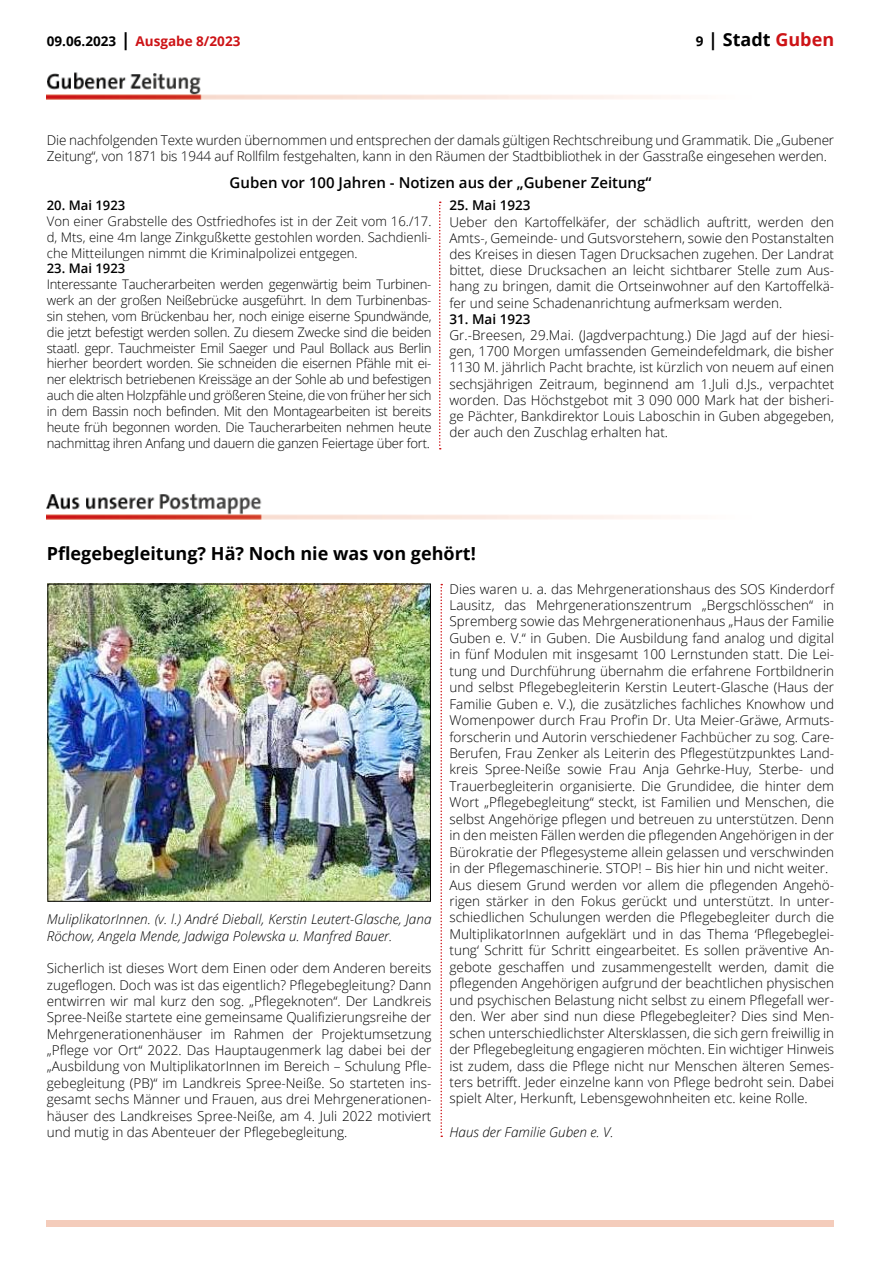
<style>
.page{position:relative;width:881px;height:1263px;background:#fff}
.page>*{position:absolute;margin:0;border:0;box-sizing:border-box;transform-origin:0 0}
.t1{font:700 18px "Open Sans";color:#000}
.t2{font:600 15px "Open Sans";color:#000}
.t3{font:300 13.5px/16.5px "Open Sans";color:#000;text-align:justify}
.t4{font:italic 300 13.5px/16.4px "Open Sans";color:#000}
.t5{font:700 13.5px "Open Sans";color:#cd1316}
.t6{font:600 13.5px "Open Sans";color:#000}
.t7{font:300 13.2px/15.9px "Open Sans";letter-spacing:-.01em;color:#000;text-align:justify}
.t8{font:600 13.2px "Open Sans";color:#000}
.s1{color:#000}
.s2{font-size:18px;color:#000}
.s3{font-size:13.5px}
.s4{color:#cd1316}
</style>
<div class="page">
<svg style="left:439px;top:202px;width:1px;height:247px"></svg>
<img style="left:47px;top:72px;width:625px;height:28px">
<img style="left:47px;top:493px;width:625px;height:27px">
<svg style="left:440px;top:584px;width:2px;height:553px"></svg>
<div style="left:47px;top:1220px;width:786px;height:6px;background:#f4ccbb"></div>
<img style="left:50px;top:586px;width:378px;height:313px">
<p class="t5" style="left:47px;top:32px;width:195px"><span class="s1">09.06.2023</span> <span class="s2">|</span> Ausgabe 8/2023</p>
<h1 class="t1" style="left:695px;top:27px;width:140px"><span class="s3">9</span> | Stadt <span class="s4">Guben</span></h1>
<p class="t3" style="left:47px;top:132px;width:788px">Die nachfolgenden Texte wurden übernommen und entsprechen der damals gültigen Rechtschreibung und Grammatik. Die „Gubener<br>Zeitung“, von 1871 bis 1944 auf Rollfilm festgehalten, kann in den Räumen der Stadtbibliothek in der Gasstraße eingesehen werden.</p>
<p class="t2" style="left:229px;top:172px;width:423px">Guben vor 100 Jahren - Notizen aus der „Gubener Zeitung“</p>
<p class="t8" style="left:47px;top:196px;width:80px">20. Mai 1923</p>
<p class="t7" style="left:47px;top:213px;width:386px">Von einer Grabstelle des Ostfriedhofes ist in der Zeit vom 16./17. d, Mts, eine 4m lange Zinkgußkette gestohlen worden. Sachdienli&shy;che Mitteilungen nimmt die Kriminalpolizei entgegen.</p>
<p class="t8" style="left:47px;top:260px;width:80px">23. Mai 1923</p>
<p class="t7" style="left:47px;top:276px;width:386px">Interessante Taucherarbeiten werden gegenwärtig beim Turbinen&shy;werk an der großen Neißebrücke ausgeführt. In dem Turbinenbas&shy;sin stehen, vom Brückenbau her, noch einige eiserne Spundwände, die jetzt befestigt werden sollen. Zu diesem Zwecke sind die beiden staatl. gepr. Tauchmeister Emil Saeger und Paul Bollack aus Berlin hierher beordert worden. Sie schneiden die eisernen Pfähle mit ei&shy;ner elektrisch betriebenen Kreissäge an der Sohle ab und befestigen auch die alten Holzpfähle und größeren Steine, die von früher her sich in dem Bassin noch befinden. Mit den Montagearbeiten ist bereits heute früh begonnen worden. Die Taucherarbeiten nehmen heute nachmittag ihren Anfang und dauern die ganzen Feiertage über fort.</p>
<p class="t6" style="left:449px;top:196px;width:83px">25. Mai 1923</p>
<p class="t3" style="left:449px;top:213px;width:386px">Ueber den Kartoffelkäfer, der schädlich auftritt, werden den Amts-, Gemeinde- und Gutsvorstehern, sowie den Postanstalten des Kreises in diesen Tagen Drucksachen zugehen. Der Landrat bittet, diese Drucksachen an leicht sichtbarer Stelle zum Aus&shy;hang zu bringen, damit die Ortseinwohner auf den Kartoffelkä&shy;fer und seine Schadenanrichtung aufmerksam werden.</p>
<p class="t6" style="left:449px;top:310px;width:83px">31. Mai 1923</p>
<p class="t3" style="left:449px;top:327px;width:386px">Gr.-Breesen, 29.Mai. (Jagdverpachtung.) Die Jagd auf der hiesi&shy;gen, 1700 Morgen umfassenden Gemeindefeldmark, die bisher 1130 M. jährlich Pacht brachte, ist kürzlich von neuem auf einen sechsjährigen Zeitraum, beginnend am 1.Juli d.Js., verpachtet worden. Das Höchstgebot mit 3 090 000 Mark hat der bisheri&shy;ge Pächter, Bankdirektor Louis Laboschin in Guben abgegeben, der auch den Zuschlag erhalten hat.</p>
<h1 class="t1" style="left:47px;top:541px;width:430px">Pflegebegleitung? Hä? Noch nie was von gehört!</h1>
<p class="t4" style="left:47px;top:911px;width:386px">MuliplikatorInnen. (v. l.) André Dieball, Kerstin Leutert-Glasche, Jana<br>Röchow, Angela Mende, Jadwiga Polewska u. Manfred Bauer.</p>
<p class="t3" style="left:47px;top:960px;width:386px">Sicherlich ist dieses Wort dem Einen oder dem Anderen bereits zugeflogen. Doch was ist das eigentlich? Pflegebegleitung? Dann entwirren wir mal kurz den sog. „Pflegeknoten“. Der Landkreis Spree-Neiße startete eine gemeinsame Qualifizierungsreihe der Mehrgenerationenhäuser im Rahmen der Projektumsetzung „Pflege vor Ort“ 2022. Das Hauptaugenmerk lag dabei bei der „Ausbildung von MultiplikatorInnen im Bereich – Schulung Pfle&shy;gebegleitung (PB)“ im Landkreis Spree-Neiße. So starteten ins&shy;gesamt sechs Männer und Frauen, aus drei Mehrgenerationen&shy;häuser des Landkreises Spree-Neiße, am 4. Juli 2022 motiviert und mutig in das Abenteuer der Pflegebegleitung.</p>
<p class="t3" style="left:449px;top:580px;width:386px;text-align:left">Dies waren u. a. das Mehrgenerationshaus des SOS Kinderdorf Lausitz, das Mehrgenerationszentrum „Bergschlösschen“ in Spremberg sowie das Mehrgenerationenhaus „Haus der Familie Guben e. V.“ in Guben. Die Ausbildung fand analog und digital in fünf Modulen mit insgesamt 100 Lernstunden statt. Die Lei&shy;tung und Durchführung übernahm die erfahrene Fortbildnerin und selbst Pflegebegleiterin Kerstin Leutert-Glasche (Haus der Familie Guben e. V.), die zusätzliches fachliches Knowhow und Womenpower durch Frau Prof’in Dr. Uta Meier-Gräwe, Armuts&shy;forscherin und Autorin verschiedener Fachbücher zu sog. Care-Berufen, Frau Zenker als Leiterin des Pflegestützpunktes Land&shy;kreis Spree-Neiße sowie Frau Anja Gehrke-Huy, Sterbe- und Trauerbegleiterin organisierte. Die Grundidee, die hinter dem Wort „Pflegebegleitung“ steckt, ist Familien und Menschen, die selbst Angehörige pflegen und betreuen zu unterstützen. Denn in den meisten Fällen werden die pflegenden Angehörigen in der Bürokratie der Pflegesysteme allein gelassen und verschwinden in der Pflegemaschinerie. STOP! – Bis hier hin und nicht weiter.<br>Aus diesem Grund werden vor allem die pflegenden Angehö&shy;rigen stärker in den Fokus gerückt und unterstützt. In unter&shy;schiedlichen Schulungen werden die Pflegebegleiter durch die MultiplikatorInnen aufgeklärt und in das Thema ‘Pflegebeglei&shy;tung‘ Schritt für Schritt eingearbeitet. Es sollen präventive An&shy;gebote geschaffen und zusammengestellt werden, damit die pflegenden Angehörigen aufgrund der beachtlichen physischen und psychischen Belastung nicht selbst zu einem Pflegefall wer&shy;den. Wer aber sind nun diese Pflegebegleiter? Dies sind Men&shy;schen unterschiedlichster Altersklassen, die sich gern freiwillig in der Pflegebegleitung engagieren möchten. Ein wichtiger Hinweis ist zudem, dass die Pflege nicht nur Menschen älteren Semes&shy;ters betrifft. Jeder einzelne kann von Pflege bedroht sein. Dabei spielt Alter, Herkunft, Lebensgewohnheiten etc. keine Rolle.</p>
<p class="t4" style="left:449px;top:1123px;width:165px">Haus der Familie Guben e. V.</p>
</div>
